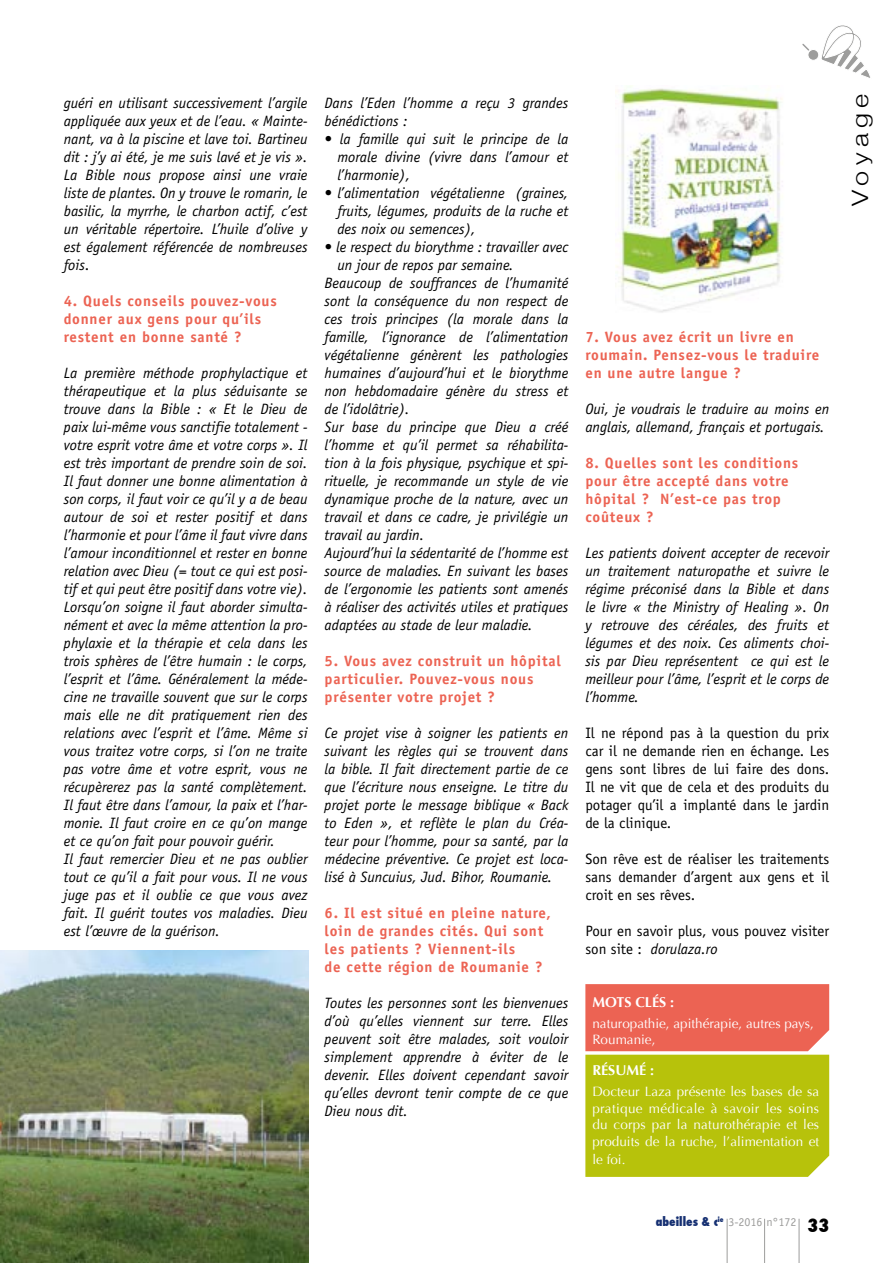
<style>
.page{position:relative;width:893px;height:1263px;background:#fff}
.page>*{position:absolute;margin:0;border:0;box-sizing:border-box;transform-origin:0 0}
.t1{font:300 22.5px "Helvetica Neue";letter-spacing:.2em;color:#000;scale:1.2 1}
.t2{font:800 condensed 18px "Futura";color:#000}
.t3{font:italic 15px/18px "Officina Sans";color:#000;text-align:justify}
.t4{font:700 15px/18px "Officina Sans";letter-spacing:.05em;color:#ec6353}
.t5{font:15px/18px "Officina Sans";color:#000;text-align:justify}
.t6{font:700 14.25px "Optima";color:#fff}
.t7{font:13.5px/16.5px "Optima";color:#fff}
.t8{font:12px "Officina Sans";color:#9d9d9c}
.s1{font-style:normal}
.s2{font-style:italic}
.s3{font-family:"Futura";font-weight:800;font-stretch:condensed;color:#163072}
</style>
<div class="page">
<hr style="left:727px;top:1219px;width:1px;height:44px;background:#9d9d9c">
<hr style="left:764px;top:1219px;width:1px;height:44px;background:#9d9d9c">
<hr style="left:799px;top:1219px;width:1px;height:44px;background:#9d9d9c">
<svg style="left:821px;top:25px;width:50px;height:53px"></svg>
<div style="left:808px;top:49px;width:11px;height:11px;background:#9d9d9c;border-radius:50%"></div>
<div style="left:808px;top:49px;width:11px;height:12px;border:1px solid #fff;border-radius:50%"></div>
<svg style="left:802px;top:44px;width:9px;height:8px"></svg>
<img style="left:0;top:950px;width:309px;height:313px">
<img style="left:615px;top:85px;width:168px;height:228px">
<svg style="left:585px;top:984px;width:244px;height:193px;background:#cba32a"></svg>
<p class="t3" style="left:64px;top:94px;width:245px">guéri en utilisant successivement l’argile appliquée aux yeux et de l’eau. « Mainte&shy;nant, va à la piscine et lave toi. Bartineu dit : j’y ai été, je me suis lavé et je vis ».<br>La Bible nous propose ainsi une vraie liste de plantes. On y trouve le romarin, le basilic, la myrrhe, le charbon actif, c’est un véritable répertoire. L’huile d’olive y est également référencée de nombreuses fois<span class="s1">.</span></p>
<p class="t4" style="left:64px;top:292px;width:214px">4. Quels conseils pouvez-vous donner aux gens pour qu’ils restent en bonne santé ?</p>
<p class="t3" style="left:64px;top:364px;width:245px;text-align:left">La première méthode prophylactique et thérapeutique et la plus séduisante se trouve dans la Bible : « Et le Dieu de paix lui-même vous sanctifie totalement - votre esprit votre âme et votre corps ». Il est très important de prendre soin de soi.<br>Il faut donner une bonne alimentation à son corps, il faut voir ce qu’il y a de beau autour de soi et rester positif et dans l’harmonie et pour l’âme il faut vivre dans l’amour inconditionnel et rester en bonne relation avec Dieu (= tout ce qui est posi&shy;tif et qui peut être positif dans votre vie).<br>Lorsqu’on soigne il faut aborder simulta&shy;nément et avec la même attention la pro&shy;phylaxie et la thérapie et cela dans les trois sphères de l’être humain : le corps, l’esprit et l’âme. Généralement la méde&shy;cine ne travaille souvent que sur le corps mais elle ne dit pratiquement rien des relations avec l’esprit et l’âme. Même si vous traitez votre corps, si l’on ne traite pas votre âme et votre esprit, vous ne récupèrerez pas la santé complètement.<br>Il faut être dans l’amour, la paix et l’har&shy;monie. Il faut croire en ce qu’on mange et ce qu’on fait pour pouvoir guérir.<br>Il faut remercier Dieu et ne pas oublier tout ce qu’il a fait pour vous. Il ne vous juge pas et il oublie ce que vous avez fait. Il guérit toutes vos maladies. Dieu est l’œuvre de la guérison.</p>
<p class="t3" style="left:325px;top:94px;width:245px">Dans l’Eden l’homme a reçu 3 grandes bénédictions :</p>
<p class="t3" style="left:337px;top:130px;width:233px;text-indent:-13px">• la famille qui suit le principe de la morale divine (vivre dans l’amour et l’harmonie),</p>
<p class="t3" style="left:337px;top:184px;width:233px;text-indent:-13px">• l’alimentation végétalienne (graines, fruits, légumes, produits de la ruche et des noix ou semences),</p>
<p class="t3" style="left:325px;top:238px;width:245px">• le respect du biorythme : travailler avec</p>
<p class="t3" style="left:337px;top:256px;width:178px">un jour de repos par semaine.</p>
<p class="t3" style="left:325px;top:274px;width:245px">Beaucoup de souffrances de l’humanité</p>
<p class="t3" style="left:325px;top:292px;width:245px">sont la conséquence du non respect de</p>
<p class="t3" style="left:325px;top:310px;width:245px">ces trois principes (la morale dans la</p>
<p class="t3" style="left:325px;top:328px;width:245px">famille, l’ignorance de l’alimentation</p>
<p class="t3" style="left:325px;top:346px;width:245px">végétalienne génèrent les pathologies</p>
<p class="t3" style="left:325px;top:364px;width:245px">humaines d’aujourd’hui et le biorythme</p>
<p class="t3" style="left:325px;top:382px;width:245px">non hebdomadaire génère du stress et</p>
<p class="t3" style="left:325px;top:400px;width:86px">de l’idolâtrie).</p>
<p class="t3" style="left:325px;top:418px;width:245px">Sur base du principe que Dieu a créé</p>
<p class="t3" style="left:325px;top:436px;width:245px">l’homme et qu’il permet sa réhabilita-</p>
<p class="t3" style="left:325px;top:454px;width:245px">tion à la fois physique, psychique et spi-</p>
<p class="t3" style="left:325px;top:472px;width:245px">rituelle, je recommande un style de vie</p>
<p class="t3" style="left:325px;top:490px;width:245px">dynamique proche de la nature, avec un</p>
<p class="t3" style="left:325px;top:508px;width:245px">travail et dans ce cadre, je privilégie un</p>
<p class="t3" style="left:325px;top:526px;width:101px">travail au jardin.</p>
<p class="t3" style="left:325px;top:544px;width:245px">Aujourd’hui la sédentarité de l’homme est</p>
<p class="t3" style="left:325px;top:562px;width:245px">source de maladies. En suivant les bases</p>
<p class="t3" style="left:325px;top:580px;width:245px">de l’ergonomie les patients sont amenés</p>
<p class="t3" style="left:325px;top:598px;width:245px">à réaliser des activités utiles et pratiques</p>
<p class="t3" style="left:325px;top:616px;width:209px">adaptées au stade de leur maladie.</p>
<p class="t4" style="left:325px;top:652px;width:238px">5. Vous avez construit un hôpital particulier. Pouvez-vous nous présenter votre projet ?</p>
<p class="t3" style="left:325px;top:724px;width:245px">Ce projet vise à soigner les patients en suivant les règles qui se trouvent dans la bible. Il fait directement partie de ce que l’écriture nous enseigne. Le titre du projet porte le message biblique « Back to Eden », et reflète le plan du Créa&shy;teur pour l’homme, pour sa santé, par la médecine préventive. Ce projet est loca&shy;lisé à Suncuius, Jud. Bihor, Roumanie.</p>
<p class="t4" style="left:325px;top:904px;width:228px">6. Il est situé en pleine nature, loin de grandes cités. Qui sont les patients ? Viennent-ils<br>de cette région de Roumanie ?</p>
<p class="t3" style="left:325px;top:994px;width:245px">Toutes les personnes sont les bienvenues d’où qu’elles viennent sur terre. Elles peuvent soit être malades, soit vouloir simplement apprendre à éviter de le devenir. Elles doivent cependant savoir qu’elles devront tenir compte de ce que Dieu nous dit.</p>
<p class="t4" style="left:585px;top:328px;width:235px">7. Vous avez écrit un livre en roumain. Pensez-vous le traduire en une autre langue ?</p>
<p class="t3" style="left:585px;top:400px;width:245px">Oui, je voudrais le traduire au moins en anglais, allemand, français et portugais.</p>
<p class="t4" style="left:585px;top:454px;width:214px">8. Quelles sont les conditions pour être accepté dans votre hôpital ? N’est-ce pas trop coûteux ?</p>
<p class="t3" style="left:585px;top:544px;width:245px">Les patients doivent accepter de recevoir un traitement naturopathe et suivre le régime préconisé dans la Bible et dans le livre « the Ministry of Healing ». On y retrouve des céréales, des fruits et légumes et des noix. Ces aliments choi&shy;sis par Dieu représentent ce qui est le meilleur pour l’âme, l’esprit et le corps de l’homme.</p>
<p class="t5" style="left:585px;top:724px;width:245px">Il ne répond pas à la question du prix car il ne demande rien en échange. Les gens sont libres de lui faire des dons.<br>Il ne vit que de cela et des produits du potager qu’il a implanté dans le jardin de la clinique.</p>
<p class="t5" style="left:585px;top:850px;width:245px">Son rêve est de réaliser les traitements sans demander d’argent aux gens et il croit en ses rêves.</p>
<p class="t5" style="left:585px;top:922px;width:245px">Pour en savoir plus, vous pouvez visiter son site : <span class="s2">dorulaza.ro</span></p>
<p class="t6" style="left:592px;top:994px;width:83px">MOTS CLÉS :</p>
<p class="t7" style="left:592px;top:1015px;width:223px">naturopathie, apithérapie, autres pays,<br>Roumanie,</p>
<p class="t6" style="left:592px;top:1062px;width:63px">RÉSUMÉ :</p>
<p class="t7" style="left:592px;top:1083px;width:228px;text-align:justify">Docteur Laza présente les bases de sa pratique médicale à savoir les soins du corps par la naturothérapie et les produits de la ruche, l’alimentation et</p>
<p class="t7" style="left:592px;top:1151px;width:35px">le foi.</p>
<p class="t8" style="left:656px;top:1215px;width:142px"><span class="s3">abeilles &amp; c</span><sup>ie</sup> 3-2016 n°172</p>
<p class="t2" style="left:807px;top:1213px;width:23px">33</p>
<h1 class="t1" style="left:842px;top:206px;width:95px;rotate:-90deg">Voyage</h1>
</div>
